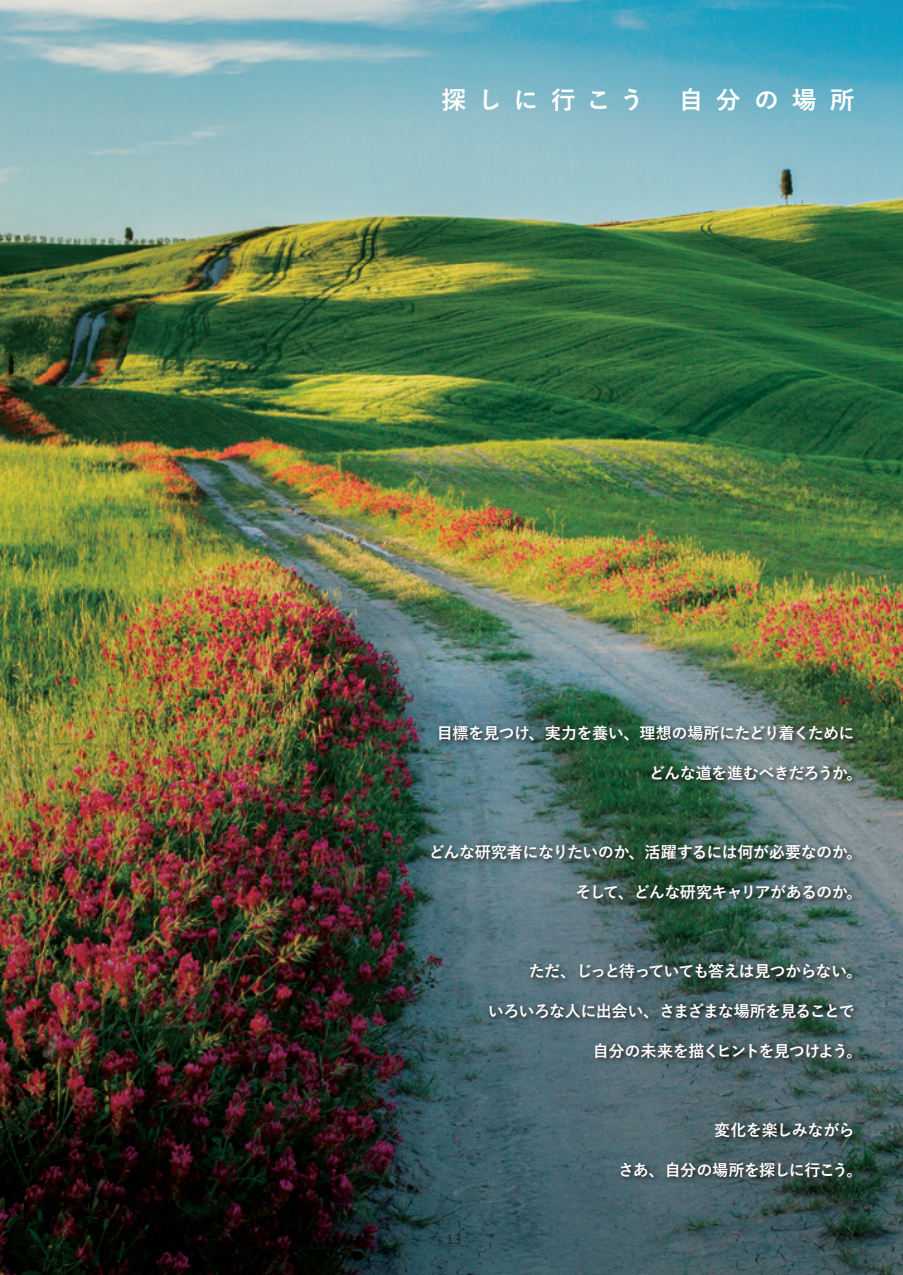
<style>
.page{position:relative;width:903px;height:1275px;background:#fff}
.page>*{position:absolute;margin:0;border:0;box-sizing:border-box;transform-origin:0 0}
.t1{font:700 24.85px "Yu Go";letter-spacing:.5em;color:#fff}
.t2{font:700 16.1px "Yu Go";letter-spacing:-.05em;color:#fff}
.t3{font:13.65px "Andale Mono";color:#231f20}
</style>
<div class="page">
<img style="left:0;top:0;width:903px;height:1275px">
<svg style="left:428px;top:722px;width:432px;height:462px;background:#486465"></svg>
<h1 class="t1" style="left:441px;top:86px;width:204px">探しに行こう</h1>
<h1 class="t1" style="left:679px;top:86px;width:177px">自分の場所</h1>
<p class="t2" style="left:437px;top:724px;width:419px">目標を見つけ、実力を養い、理想の場所にたどり着くために</p>
<p class="t2" style="left:649px;top:764px;width:215px">どんな道を進むべきだろうか。</p>
<p class="t2" style="left:429px;top:843px;width:435px">どんな研究者になりたいのか、活躍するには何が必要なのか。</p>
<p class="t2" style="left:576px;top:883px;width:288px">そして、どんな研究キャリアがあるのか。</p>
<p class="t2" style="left:529px;top:962px;width:335px">ただ、じっと待っていても答えは見つからない。</p>
<p class="t2" style="left:488px;top:1002px;width:368px">いろいろな人に出会い、さまざまな場所を見ることで</p>
<p class="t2" style="left:593px;top:1042px;width:271px">自分の未来を描くヒントを見つけよう。</p>
<p class="t3" style="left:446px;top:1232px;width:18px">13</p>
<p class="t2" style="left:714px;top:1121px;width:142px">変化を楽しみながら</p>
<p class="t2" style="left:618px;top:1161px;width:246px">さあ、自分の場所を探しに行こう。</p>
</div>
